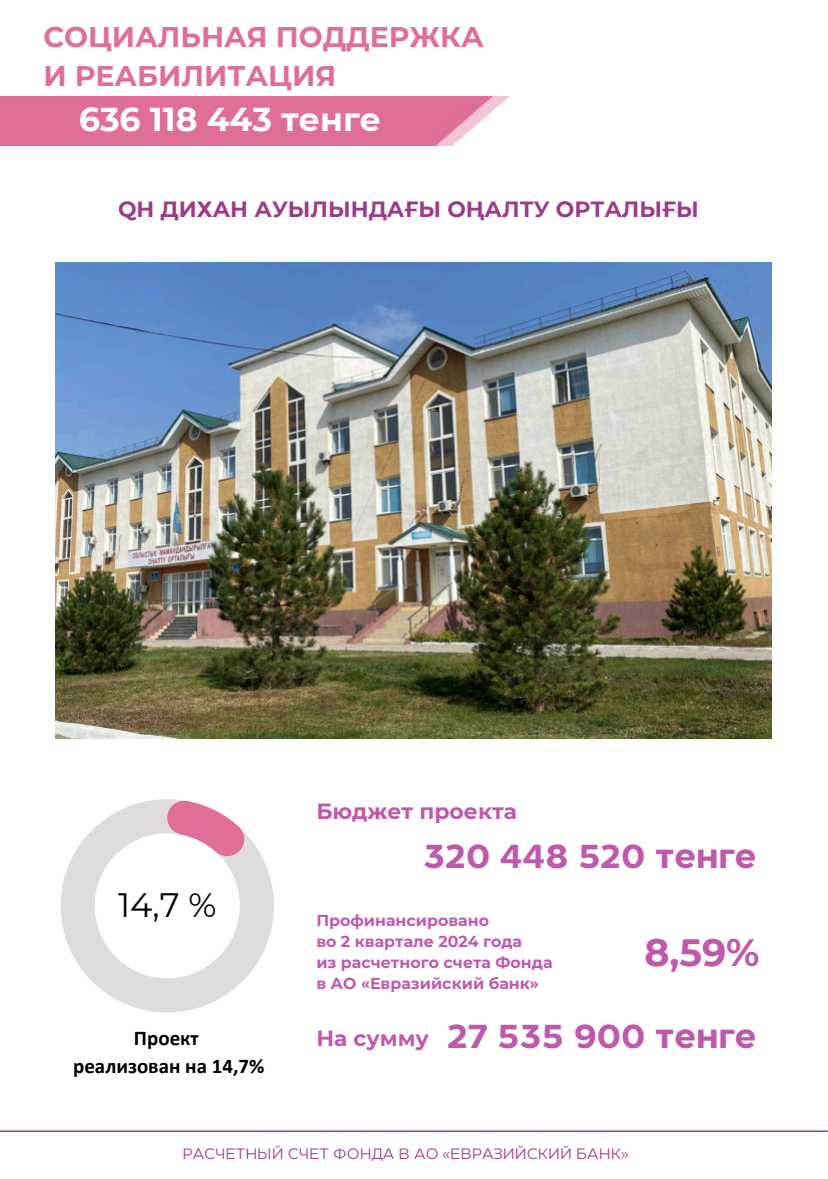
<style>
.page{position:relative;width:828px;height:1179px;background:#fff}
.page>*{position:absolute;margin:0;border:0;box-sizing:border-box;transform-origin:0 0}
.t1{font:700 38px "Montserrat";color:#bf59ac}
.t2{font:33.8px "Montserrat";color:#000}
.t3{font:700 33.2px "Eastman Roman";color:#bf59ac}
.t4{font:700 33px "Montserrat";color:#fefefe}
.t5{font:700 28.4px/39px "Montserrat";color:#df6f9a}
.t6{font:700 22px "Montserrat";color:#9b3c89}
.t7{font:700 21.8px "Montserrat";color:#bf59ac}
.t8{font:700 21px/28px "Calibri";color:#000;text-align:center}
.t9{font:700 15.8px/21px "Montserrat";color:#bf59ac}
.t10{font:15px "Eastman Roman";color:#a14590}
.s1{font-family:"Montserrat";font-size:21.8px}
</style>
<div class="page">
<img style="left:0;top:96px;width:510px;height:50px">
<hr style="left:0;top:1130px;width:828px;height:2px;background:#9e3e8c">
<img style="left:56px;top:263px;width:715px;height:475px">
<svg style="left:61px;top:799px;width:213px;height:213px"></svg>
<svg style="left:166px;top:800px;width:80px;height:58px"></svg>
<h3 class="t5" style="left:44px;top:16px;width:442px">СОЦИАЛЬНАЯ ПОДДЕРЖКА<br>И РЕАБИЛИТАЦИЯ</h3>
<h3 class="t4" style="left:79px;top:96px;width:304px">636 118 443 тенге</h3>
<h3 class="t6" style="left:118px;top:194px;width:582px">QH ДИХАН АУЫЛЫНДАҒЫ ОҢАЛТУ ОРТАЛЫҒЫ</h3>
<h2 class="t2" style="left:118px;top:882px;width:100px">14,7 %</h2>
<h3 class="t8" style="left:73px;top:1023px;width:193px">Проект<br>реализован на 14,7%</h3>
<h3 class="t7" style="left:316px;top:796px;width:202px">Бюджет проекта</h3>
<h3 class="t3" style="left:423px;top:830px;width:334px">320 448 520 тенге</h3>
<p class="t9" style="left:316px;top:909px;width:238px">Профинансировано<br>во 2 квартале 2024 года<br>из расчетного счета Фонда в АО «Евразийский банк»</p>
<h1 class="t1" style="left:644px;top:926px;width:117px">8,59%</h1>
<h3 class="t3" style="left:316px;top:1010px;width:441px"><span class="s1">На сумму</span> 27 535 900 тенге</h3>
<p class="t10" style="left:182px;top:1142px;width:447px">РАСЧЕТНЫЙ СЧЕТ ФОНДА В АО «ЕВРАЗИЙСКИЙ БАНК»</p>
</div>
